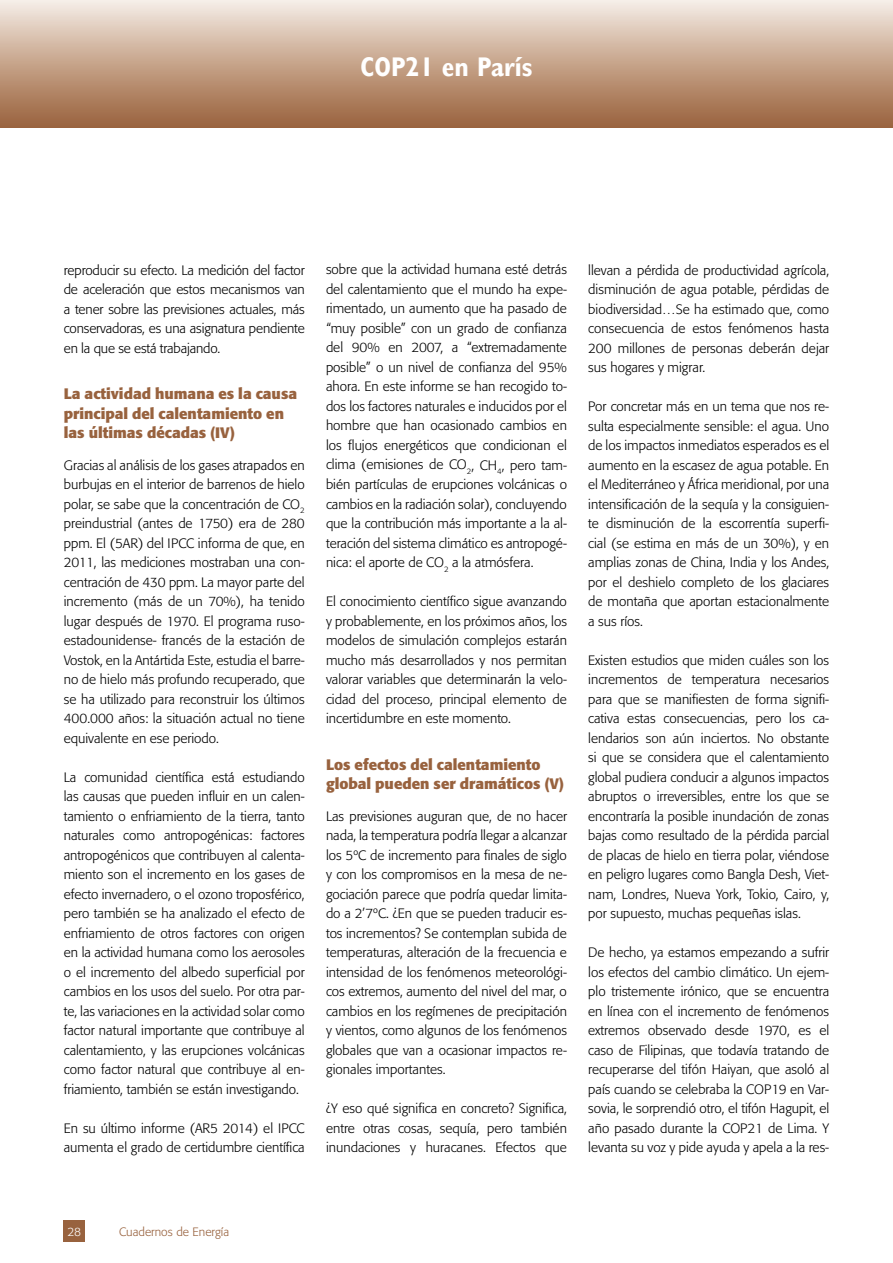
<style>
.page{position:relative;width:893px;height:1263px;background:#fff}
.page>*{position:absolute;margin:0;border:0;box-sizing:border-box;transform-origin:0 0}
.t1{font:700 condensed 27px "Gill Sans";color:#fff}
.t2{font:700 15px/19.5px "Formata";color:#98623e}
.t3{font:300 13.5px/19.5px "Formata";color:#000;text-align:justify}
.t4{font:300 12px "Formata";color:#98623e}
.t5{font:300 12px "Formata";color:#fff}
</style>
<div class="page">
<div style="left:64px;top:1220px;width:21px;height:22px;background:#98623e"></div>
<div style="left:0;top:0;width:893px;height:128px;background:linear-gradient(to bottom,#f5ece3,#996039)"></div>
<p class="t1" style="left:360px;top:51px;width:174px">COP21 en París</p>
<p class="t3" style="left:64px;top:260px;width:242px">reproducir su efecto. La medición del factor de aceleración que estos mecanismos van a tener sobre las previsiones actuales, más conservadoras, es una asignatura pendiente en la que se está trabajando.</p>
<p class="t2" style="left:64px;top:384px;width:235px">La actividad humana es la causa principal del calentamiento en las últimas décadas (IV)</p>
<p class="t3" style="left:64px;top:455px;width:242px">Gracias al análisis de los gases atrapados en burbujas en el interior de barrenos de hielo polar, se sabe que la concentración de CO<sub>2 </sub>preindustrial (antes de 1750) era de 280 ppm. El (5AR) del IPCC informa de que, en 2011, las mediciones mostraban una con&shy;centración de 430 ppm. La mayor parte del incremento (más de un 70%), ha tenido lugar después de 1970. El programa ruso&shy;estadounidense- francés de la estación de Vostok, en la Antártida Este, estudia el barre&shy;no de hielo más profundo recuperado, que se ha utilizado para reconstruir los últimos 400.000 años: la situación actual no tiene equivalente en ese periodo.</p>
<p class="t3" style="left:64px;top:767px;width:242px">La comunidad científica está estudiando las causas que pueden influir en un calen&shy;tamiento o enfriamiento de la tierra, tanto naturales como antropogénicas: factores antropogénicos que contribuyen al calenta&shy;miento son el incremento en los gases de efecto invernadero, o el ozono troposférico, pero también se ha analizado el efecto de enfriamiento de otros factores con origen en la actividad humana como los aerosoles o el incremento del albedo superficial por cambios en los usos del suelo. Por otra par&shy;te, las variaciones en la actividad solar como factor natural importante que contribuye al calentamiento, y las erupciones volcánicas como factor natural que contribuye al en&shy;friamiento, también se están investigando.</p>
<p class="t3" style="left:64px;top:1118px;width:242px">En su último informe (AR5 2014) el IPCC aumenta el grado de certidumbre científica</p>
<p class="t3" style="left:326px;top:260px;width:242px">sobre que la actividad humana esté detrás del calentamiento que el mundo ha expe&shy;rimentado, un aumento que ha pasado de “muy posible” con un grado de confianza del 90% en 2007, a “extremadamente posible” o un nivel de confianza del 95% ahora. En este informe se han recogido to&shy;dos los factores naturales e inducidos por el hombre que han ocasionado cambios en los flujos energéticos que condicionan el clima (emisiones de CO<sub>2</sub>, CH<sub>4</sub>, pero tam&shy;bién partículas de erupciones volcánicas o cambios en la radiación solar), concluyendo que la contribución más importante a la al&shy;teración del sistema climático es antropogé&shy;nica: el aporte de CO<sub>2</sub> a la atmósfera.</p>
<p class="t3" style="left:326px;top:592px;width:242px">El conocimiento científico sigue avanzando y probablemente, en los próximos años, los modelos de simulación complejos estarán mucho más desarrollados y nos permitan valorar variables que determinarán la velo&shy;cidad del proceso, principal elemento de incertidumbre en este momento.</p>
<p class="t2" style="left:326px;top:754px;width:240px">Los efectos del calentamiento global pueden ser dramáticos (V)</p>
<p class="t3" style="left:326px;top:806px;width:242px">Las previsiones auguran que, de no hacer nada, la temperatura podría llegar a alcanzar los 5ºC de incremento para finales de siglo y con los compromisos en la mesa de ne&shy;gociación parece que podría quedar limita&shy;do a 2’7ºC. ¿En que se pueden traducir es&shy;tos incrementos? Se contemplan subida de temperaturas, alteración de la frecuencia e intensidad de los fenómenos meteorológi&shy;cos extremos, aumento del nivel del mar, o cambios en los regímenes de precipitación y vientos, como algunos de los fenómenos globales que van a ocasionar impactos re&shy;gionales importantes.</p>
<p class="t3" style="left:326px;top:1099px;width:242px">¿Y eso qué significa en concreto? Significa, entre otras cosas, sequía, pero también inundaciones y huracanes. Efectos que</p>
<p class="t3" style="left:588px;top:260px;width:242px">llevan a pérdida de productividad agrícola, disminución de agua potable, pérdidas de biodiversidad…Se ha estimado que, como consecuencia de estos fenómenos hasta 200 millones de personas deberán dejar sus hogares y migrar.</p>
<p class="t3" style="left:588px;top:397px;width:242px">Por concretar más en un tema que nos re&shy;sulta especialmente sensible: el agua. Uno de los impactos inmediatos esperados es el aumento en la escasez de agua potable. En el Mediterráneo y África meridional, por una intensificación de la sequía y la consiguien&shy;te disminución de la escorrentía superfi&shy;cial (se estima en más de un 30%), y en amplias zonas de China, India y los Andes, por el deshielo completo de los glaciares de montaña que aportan estacionalmente a sus ríos.</p>
<p class="t3" style="left:588px;top:650px;width:242px">Existen estudios que miden cuáles son los incrementos de temperatura necesarios para que se manifiesten de forma signifi&shy;cativa estas consecuencias, pero los ca&shy;lendarios son aún inciertos. No obstante si que se considera que el calentamiento global pudiera conducir a algunos impactos abruptos o irreversibles, entre los que se encontraría la posible inundación de zonas bajas como resultado de la pérdida parcial de placas de hielo en tierra polar, viéndose en peligro lugares como Bangla Desh, Viet&shy;nam, Londres, Nueva York, Tokio, Cairo, y, por supuesto, muchas pequeñas islas.</p>
<p class="t3" style="left:588px;top:943px;width:242px">De hecho, ya estamos empezando a sufrir los efectos del cambio climático. Un ejem&shy;plo tristemente irónico, que se encuentra en línea con el incremento de fenómenos extremos observado desde 1970, es el caso de Filipinas, que todavía tratando de recuperarse del tifón Haiyan, que asoló al país cuando se celebraba la COP19 en Var&shy;sovia, le sorprendió otro, el tifón Hagupit, el año pasado durante la COP21 de Lima. Y levanta su voz y pide ayuda y apela a la res-</p>
<p class="t5" style="left:68px;top:1224px;width:15px">28</p>
<p class="t4" style="left:119px;top:1224px;width:112px">Cuadernos de Energía</p>
</div>
